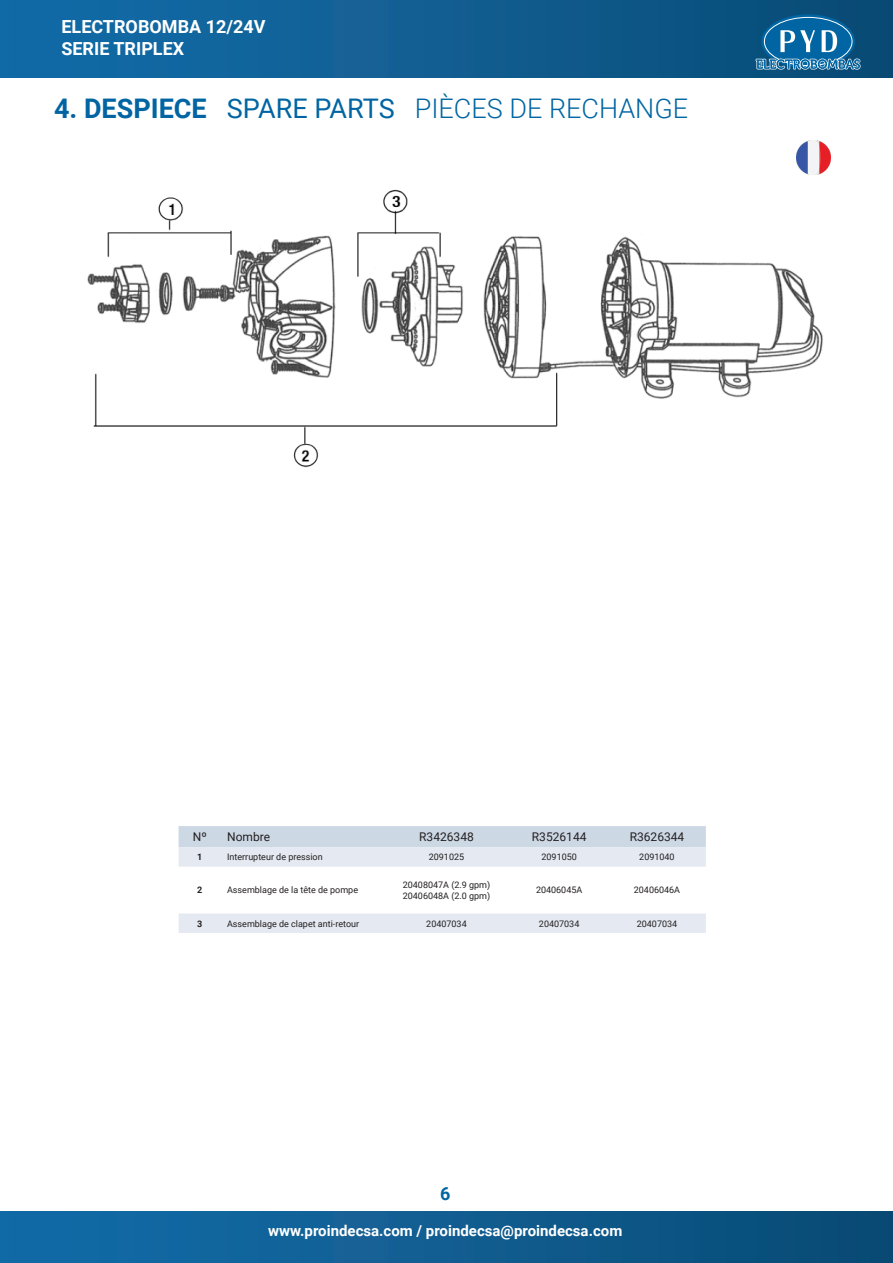
<style>
.page{position:relative;width:893px;height:1263px;background:#fff}
.page>*{position:absolute;margin:0;border:0;box-sizing:border-box;transform-origin:0 0}
.t1{font:300 27px "Roboto";color:#0065a2}
.t2{font:700 18px/21.6px "Roboto";color:#fff}
.t3{font:700 18px "Roboto";color:#0065a2}
.t4{font:700 15px "Roboto";color:#fff}
.t5{font:12px "Roboto";color:#231f20}
.t6{font:9px "Roboto";color:#231f20}
.t7{font:700 9px "Roboto";color:#231f20}
.s1{font-weight:700}
.s2{font-weight:400}
</style>
<div class="page">
<div style="left:0;top:0;width:893px;height:77px;background:linear-gradient(to right,#146daa,#0a4b75)"></div>
<div style="left:0;top:1211px;width:893px;height:52px;background:linear-gradient(to right,#146daa,#0a4b75)"></div>
<svg style="left:761px;top:14px;width:94px;height:54px"></svg>
<svg style="left:755px;top:28px;width:106px;height:50px;background:#2e77a4"></svg>
<img style="left:796px;top:140px;width:34px;height:34px">
<img style="left:87px;top:189px;width:736px;height:279px">
<div style="left:179px;top:826px;width:527px;height:21px;background:#cdd8e5"></div>
<svg style="left:179px;top:847px;width:527px;height:86px"></svg>
<h2 class="t2" style="left:61px;top:16px;width:206px">ELECTROBOMBA 12/24V<br>SERIE TRIPLEX</h2>
<p class="t1" style="left:54px;top:90px;width:636px"><span class="s1">4. DESPIECE</span> <span class="s2">SPARE PARTS</span> PIÈCES DE RECHANGE</p>
<p class="t5" style="left:193px;top:828px;width:16px">Nº</p>
<p class="t5" style="left:227px;top:828px;width:44px">Nombre</p>
<p class="t5" style="left:419px;top:828px;width:56px">R3426348</p>
<p class="t5" style="left:532px;top:828px;width:56px">R3526144</p>
<p class="t5" style="left:630px;top:828px;width:56px">R3626344</p>
<p class="t7" style="left:197px;top:851px;width:7px">1</p>
<p class="t6" style="left:227px;top:851px;width:97px">Interrupteur de pression</p>
<p class="t6" style="left:429px;top:851px;width:37px">2091025</p>
<p class="t6" style="left:541px;top:851px;width:37px">2091050</p>
<p class="t6" style="left:639px;top:851px;width:37px">2091040</p>
<p class="t7" style="left:197px;top:884px;width:7px">2</p>
<p class="t6" style="left:227px;top:884px;width:133px">Assemblage de la tête de pompe</p>
<p class="t6" style="left:403px;top:878px;width:89px">20408047A (2.9 gpm)</p>
<p class="t6" style="left:403px;top:889px;width:89px">20406048A (2.0 gpm)</p>
<p class="t6" style="left:536px;top:884px;width:48px">20406045A</p>
<p class="t6" style="left:634px;top:884px;width:48px">20406046A</p>
<p class="t7" style="left:197px;top:917px;width:7px">3</p>
<p class="t6" style="left:227px;top:917px;width:134px">Assemblage de clapet anti-retour</p>
<p class="t6" style="left:426px;top:917px;width:42px">20407034</p>
<p class="t6" style="left:539px;top:917px;width:42px">20407034</p>
<p class="t6" style="left:637px;top:917px;width:42px">20407034</p>
<h2 class="t3" style="left:440px;top:1181px;width:12px">6</h2>
<h3 class="t4" style="left:268px;top:1220px;width:356px">www.proindecsa.com / proindecsa@proindecsa.com</h3>
</div>
